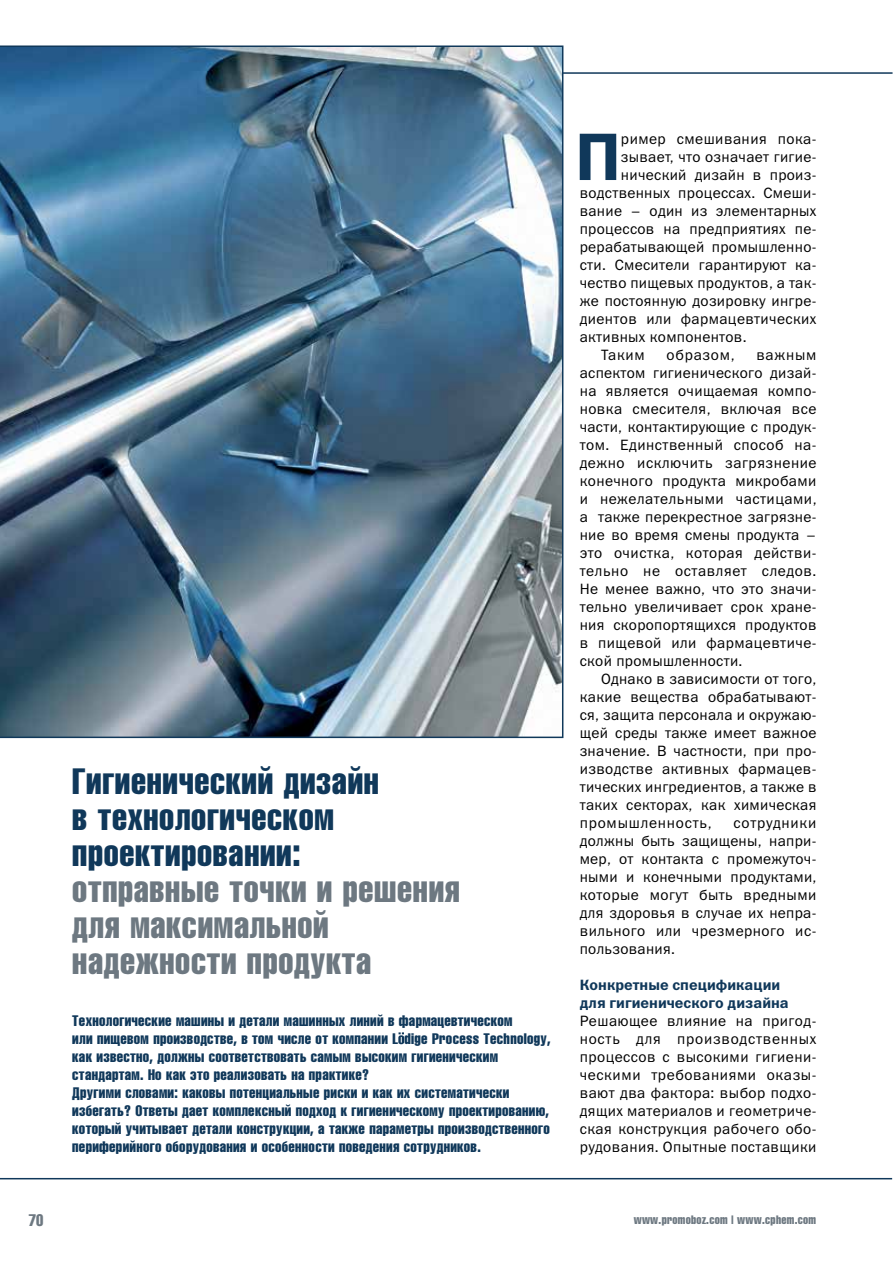
<style>
.page{position:relative;width:893px;height:1263px;background:#fff}
.page>*{position:absolute;margin:0;border:0;box-sizing:border-box;transform-origin:0 0}
.t1{font:67.5px "Franklin Gothic Demi C";color:#10385a}
.t2{font:36px/36px "Helios Compressed";letter-spacing:.02em;color:#6d7881}
.t3{font:36px/36px "Helios Compressed";letter-spacing:.02em;color:#10385a}
.t4{font:16.5px "Helios Compressed";color:#6d7881;scale:.95 1}
.t5{font:15px/18px "Franklin Gothic Book C";letter-spacing:.02em;color:#000;text-align:justify}
.t6{font:15px/18px "Helios Compressed";letter-spacing:.02em;color:#10385a}
.t7{font:15px/18px "Franklin Gothic Demi C";color:#10385a}
.t8{font:15px "Franklin Gothic Book C";letter-spacing:.05em;color:#000}
.t9{font:12px "Helios Compressed";letter-spacing:.025em;color:#6d7881}
</style>
<div class="page">
<hr style="left:0;top:72px;width:892px;height:2px;background:#10385a">
<hr style="left:0;top:1178px;width:892px;height:1px;background:#10385a">
<svg style="left:398px;top:1032px;width:6px;height:12px"></svg>
<img style="left:0;top:45px;width:563px;height:693px">
<h2 class="t3" style="left:72px;top:762px;width:308px">Гигиенический дизайн в технологическом проектировании:</h2>
<h2 class="t2" style="left:72px;top:870px;width:389px">отправные точки и решения для максимальной надежности продукта</h2>
<p class="t6" style="left:72px;top:1011px;width:480px">Технологические машины и детали машинных линий в фармацевтическом<br>или пищевом производстве, в том числе от компании L dige Process Technology, как известно, должны соответствовать самым высоким гигиеническим стандартам. Но как это реализовать на практике?<br>Другими словами: каковы потенциальные риски и как их систематически избегать? Ответы дает комплексный подход к гигиеническому проектированию, который учитывает детали конструкции, а также параметры производственного периферийного оборудования и особенности поведения сотрудников.</p>
<h1 class="t1" style="left:575px;top:119px;width:47px">П</h1>
<p class="t5" style="left:621px;top:130px;width:197px">ример смешивания пока-</p>
<p class="t5" style="left:621px;top:148px;width:197px">зывает, что означает гигие-</p>
<p class="t5" style="left:621px;top:166px;width:197px">нический дизайн в произ-</p>
<p class="t5" style="left:580px;top:184px;width:238px">водственных процессах. Смеши-</p>
<p class="t5" style="left:580px;top:202px;width:238px">вание – один из элементарных</p>
<p class="t5" style="left:580px;top:220px;width:238px">процессов на предприятиях пе-</p>
<p class="t5" style="left:580px;top:238px;width:238px">рерабатывающей промышленно-</p>
<p class="t5" style="left:580px;top:256px;width:238px">сти. Смесители гарантируют ка-</p>
<p class="t5" style="left:580px;top:274px;width:238px">чество пищевых продуктов, а так-</p>
<p class="t5" style="left:580px;top:292px;width:238px">же постоянную дозировку ингре-</p>
<p class="t5" style="left:580px;top:310px;width:238px">диентов или фармацевтических</p>
<p class="t5" style="left:580px;top:328px;width:168px">активных компонентов.</p>
<p class="t5" style="left:601px;top:346px;width:45px">Таким</p>
<p class="t8" style="left:667px;top:347px;width:70px">образом,</p>
<p class="t5" style="left:580px;top:346px;width:238px;text-indent:177px">важным аспектом гигиенического дизай&shy;на является очищаемая компо&shy;новка смесителя, включая все части, контактирующие с продук&shy;том. Единственный способ на&shy;дежно исключить загрязнение конечного продукта микробами и нежелательными частицами, а также перекрестное загрязне&shy;ние во время смены продукта – это очистка, которая действи&shy;тельно не оставляет следов.<br>Не менее важно, что это значи&shy;тельно увеличивает срок хране&shy;ния скоропортящихся продуктов в пищевой или фармацевтиче&shy;ской промышленности.</p>
<p class="t5" style="left:580px;top:670px;width:238px;text-indent:21px">Однако в зависимости от того, какие вещества обрабатывают&shy;ся, защита персонала и окружаю&shy;щей среды также имеет важное значение. В частности, при про&shy;изводстве активных фармацев&shy;тических ингредиентов, а также в таких секторах, как химическая промышленность,</p>
<p class="t5" style="left:580px;top:814px;width:238px;text-indent:154px">сотрудники должны быть защищены, напри&shy;мер, от контакта с промежуточ&shy;ными и конечными продуктами, которые могут быть вредными для здоровья в случае их непра&shy;вильного или чрезмерного ис&shy;пользования.</p>
<p class="t7" style="left:580px;top:976px;width:211px">Конкретные спецификации для гигиенического дизайна</p>
<p class="t5" style="left:580px;top:1012px;width:238px">Решающее влияние на пригод&shy;ность для производственных процессов с высокими гигиени&shy;ческими требованиями оказы&shy;вают два фактора: выбор подхо&shy;дящих материалов и геометриче&shy;ская конструкция рабочего обо&shy;рудования. Опытные поставщики</p>
<p class="t4" style="left:29px;top:1210px;width:17px">70</p>
<p class="t9" style="left:634px;top:1213px;width:184px">www.promoboz.com | www.cphem.com</p>
</div>
